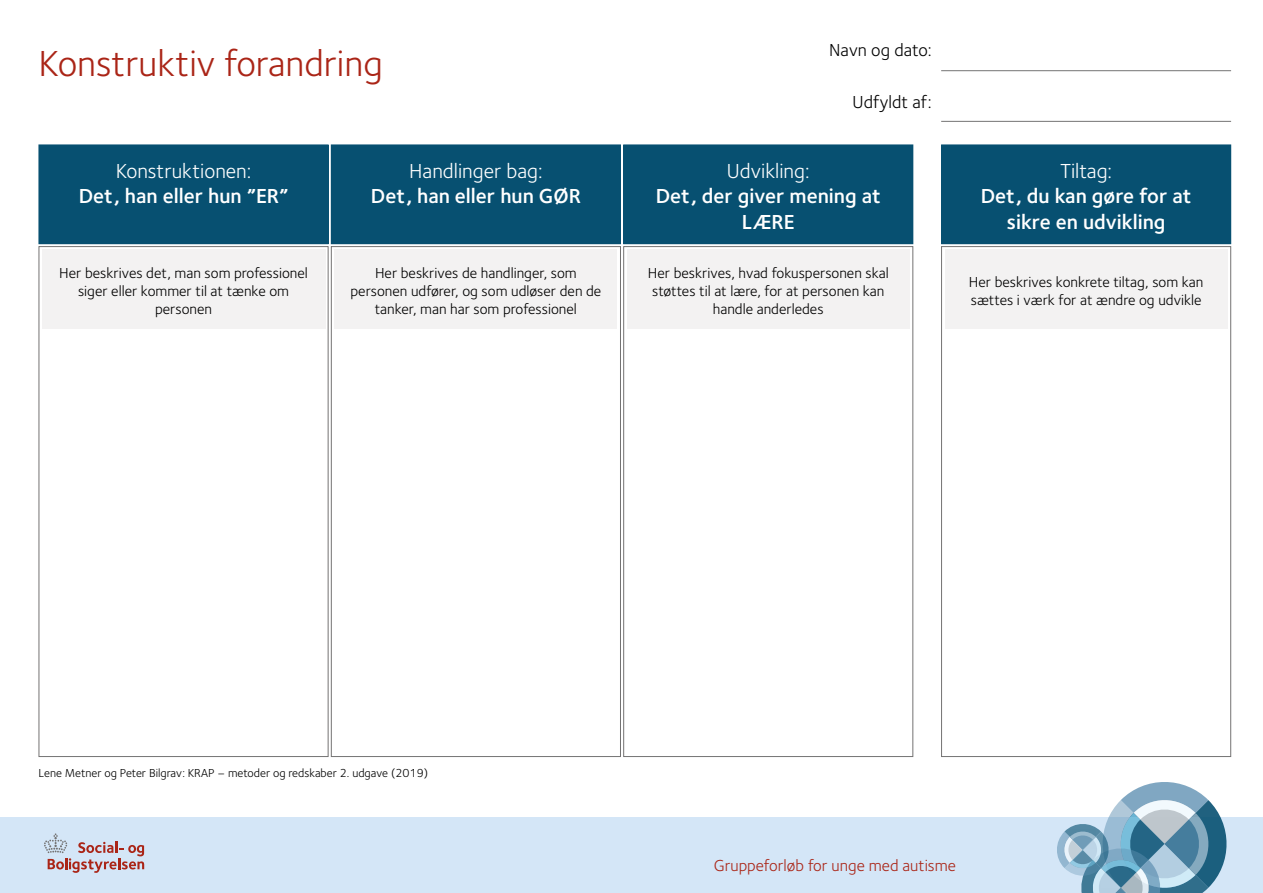
<style>
.page{position:relative;width:1263px;height:893px;background:#fff}
.page>*{position:absolute;margin:0;border:0;box-sizing:border-box;transform-origin:0 0}
.t1{font:37.5px "Foundry Sterling Book 2";color:#aa2517}
.tabeloverskrift{font:600 21px "Foundry Sterling";color:#fff}
.tabeloverskrift-2{font:21px "Foundry Sterling Book 2";color:#fff}
.t2{font:18px "Foundry Sterling Book 2";color:#000}
.t3{font:16.5px "Foundry Sterling";color:#aa2517}
.brød{font:15px/18px "Foundry Sterling Book 2";color:#000;text-align:center}
.t4{font:12px "Foundry Sterling Book 2";color:#000}
</style>
<div class="page">
<div style="left:0;top:818px;width:1263px;height:75px;background:#d4e6f7"></div>
<svg style="left:44px;top:833px;width:100px;height:40px"></svg>
<svg style="left:1057px;top:782px;width:169px;height:111px"></svg>
<div style="left:39px;top:246px;width:289px;height:511px;border:1px solid #747373"></div>
<div style="left:331px;top:246px;width:290px;height:511px;border:1px solid #747373"></div>
<div style="left:623px;top:246px;width:290px;height:511px;border:1px solid #747373"></div>
<div style="left:941px;top:246px;width:290px;height:511px;border:1px solid #747373"></div>
<hr style="left:941px;top:70px;width:290px;height:1px;background:#747373">
<hr style="left:941px;top:121px;width:290px;height:1px;background:#747373">
<div style="left:39px;top:145px;width:289px;height:99px;background:#075071"></div>
<div style="left:331px;top:145px;width:289px;height:99px;background:#075071"></div>
<div style="left:624px;top:145px;width:289px;height:99px;background:#075071"></div>
<div style="left:941px;top:145px;width:290px;height:99px;background:#075071"></div>
<div style="left:42px;top:250px;width:283px;height:79px;background:#f3f2f2"></div>
<div style="left:335px;top:250px;width:282px;height:79px;background:#f3f2f2"></div>
<div style="left:627px;top:250px;width:282px;height:79px;background:#f3f2f2"></div>
<div style="left:945px;top:250px;width:282px;height:79px;background:#f3f2f2"></div>
<h1 class="t1" style="left:39px;top:41px;width:346px">Konstruktiv forandring</h1>
<p class="t2" style="left:829px;top:39px;width:104px">Navn og dato:</p>
<p class="t2" style="left:852px;top:91px;width:81px">Udfyldt af:</p>
<h2 class="tabeloverskrift-2" style="left:116px;top:159px;width:137px">Konstruktionen:</h2>
<h2 class="tabeloverskrift" style="left:79px;top:184px;width:211px">Det, han eller hun ”ER”</h2>
<p class="brød" style="left:59px;top:264px;width:250px">Her beskrives det, man som professionel siger eller kommer til at tænke om personen</p>
<h2 class="tabeloverskrift-2" style="left:409px;top:159px;width:135px">Handlinger bag:</h2>
<h2 class="tabeloverskrift" style="left:371px;top:184px;width:211px">Det, han eller hun GØR</h2>
<p class="brød" style="left:350px;top:264px;width:252px">Her beskrives de handlinger, som personen udfører, og som udløser den de tanker, man har som professionel</p>
<h2 class="tabeloverskrift-2" style="left:727px;top:159px;width:84px">Udvikling:</h2>
<h2 class="tabeloverskrift" style="left:656px;top:184px;width:227px">Det, der giver mening at</h2>
<h2 class="tabeloverskrift" style="left:742px;top:209px;width:54px">LÆRE</h2>
<p class="brød" style="left:648px;top:264px;width:242px">Her beskrives, hvad fokuspersonen skal støttes til at lære, for at personen kan handle anderledes</p>
<h2 class="tabeloverskrift-2" style="left:1060px;top:159px;width:53px">Tiltag:</h2>
<h2 class="tabeloverskrift" style="left:981px;top:184px;width:212px">Det, du kan gøre for at</h2>
<h2 class="tabeloverskrift" style="left:1007px;top:209px;width:160px">sikre en udvikling</h2>
<p class="brød" style="left:969px;top:273px;width:236px;text-align:left">Her beskrives konkrete tiltag, som kan sættes i værk for at ændre og udvikle</p>
<p class="t4" style="left:39px;top:765px;width:391px">Lene Metner og Peter Bilgrav: KRAP – metoder og redskaber 2. udgave (2019)</p>
<p class="t3" style="left:714px;top:856px;width:244px">Gruppeforløb for unge med autisme</p>
</div>
